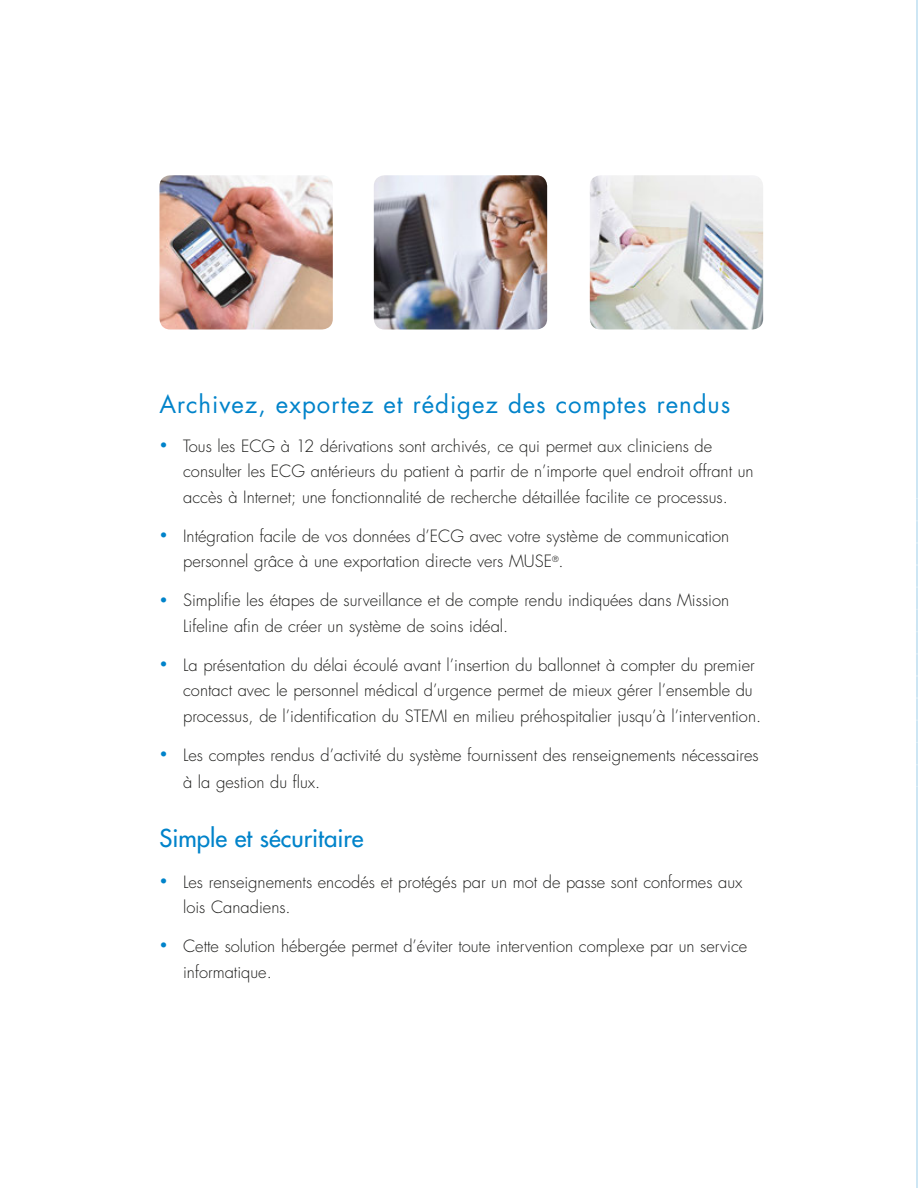
<style>
.page{position:relative;width:918px;height:1188px;background:#fff}
.page>*{position:absolute;margin:0;border:0;box-sizing:border-box;transform-origin:0 0}
.Bold_Callout{font:24px "Futura Std";letter-spacing:.04em;color:#0083ca}
.t1{font:500 24px "Futura Std";color:#0083ca}
.t2{font:300 16.5px/25.5px "Futura Std";color:#1d1d1b}
.s1{font-size:13.5px;color:#0083ca}
</style>
<div class="page">
<hr style="left:916px;top:0;width:2px;height:1188px;background:#0083ca">
<svg style="left:916px;top:498px;width:2px;height:289px"></svg>
<img style="left:159px;top:175px;width:174px;height:155px">
<img style="left:374px;top:175px;width:173px;height:155px">
<img style="left:590px;top:175px;width:173px;height:155px">
<p class="Bold_Callout" style="left:159px;top:389px;width:572px">Archivez, exportez et rédigez des comptes rendus</p>
<p class="t2" style="left:183px;top:434px;width:572px;text-indent:-24px"><span class="s1">•</span> Tous les ECG à 12 dérivations sont archivés, ce qui permet aux cliniciens de consulter les ECG antérieurs du patient à partir de n’importe quel endroit offrant un accès à Internet; une fonctionnalité de recherche détaillée facilite ce processus.</p>
<p class="t2" style="left:183px;top:524px;width:548px;text-indent:-24px"><span class="s1">•</span> Intégration facile de vos données d’ECG avec votre système de communication personnel grâce à une exportation directe vers MUSE<sup>®</sup>.</p>
<p class="t2" style="left:183px;top:588px;width:548px;text-indent:-24px"><span class="s1">•</span> Simplifie les étapes de surveillance et de compte rendu indiquées dans Mission<br>Lifeline afin de créer un système de soins idéal.</p>
<p class="t2" style="left:183px;top:653px;width:580px;text-indent:-24px"><span class="s1">•</span> La présentation du délai écoulé avant l’insertion du ballonnet à compter du premier contact avec le personnel médical d’urgence permet de mieux gérer l’ensemble du processus, de l’identification du STEMI en milieu préhospitalier jusqu’à l’intervention.</p>
<p class="t2" style="left:183px;top:742px;width:577px;line-height:27px;text-indent:-24px"><span class="s1">•</span> Les comptes rendus d’activité du système fournissent des renseignements nécessaires à la gestion du flux.</p>
<p class="t1" style="left:159px;top:823px;width:206px">Simple et sécuritaire</p>
<p class="t2" style="left:183px;top:869px;width:561px;text-indent:-24px"><span class="s1">•</span> Les renseignements encodés et protégés par un mot de passe sont conformes aux lois Canadiens.</p>
<p class="t2" style="left:183px;top:934px;width:566px;text-indent:-24px"><span class="s1">•</span> Cette solution hébergée permet d’éviter toute intervention complexe par un service informatique.</p>
</div>
